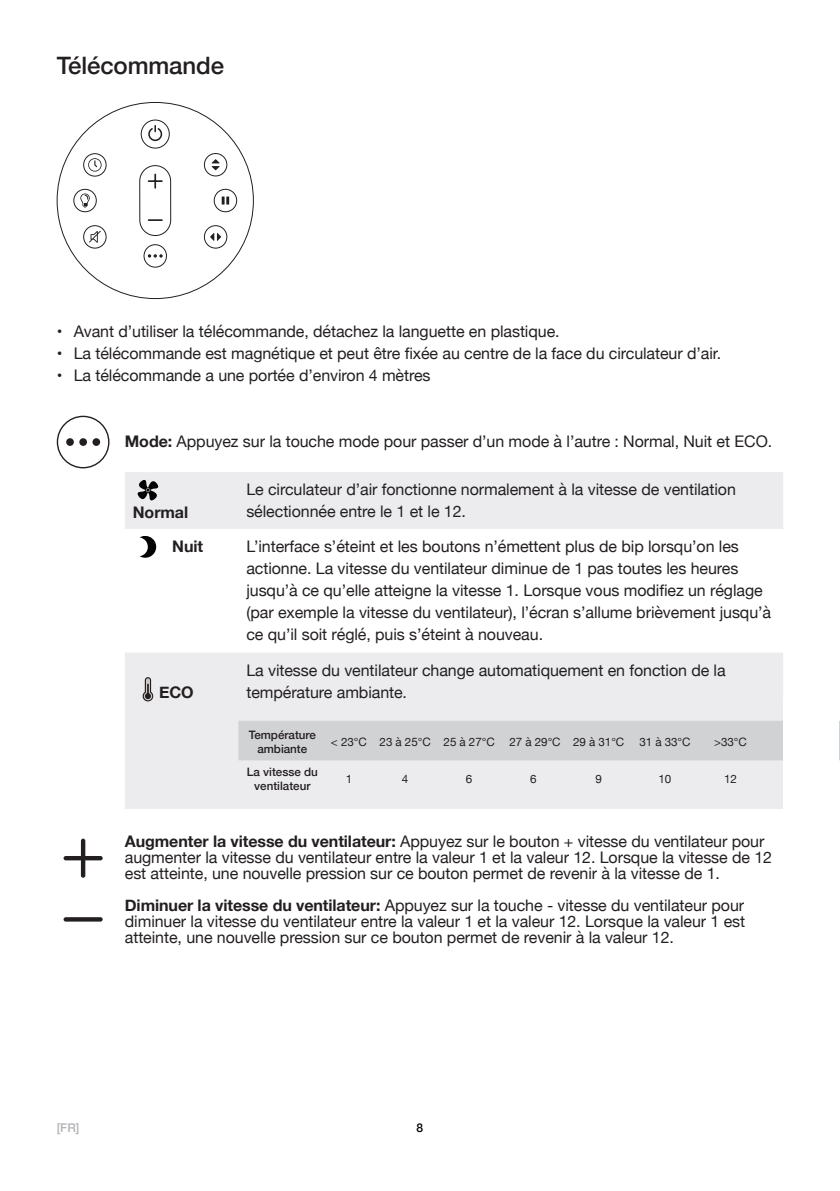
<style>
.page{position:relative;width:840px;height:1191px;background:#fff}
.page>*{position:absolute;margin:0;border:0;box-sizing:border-box;transform-origin:0 0}
.t1{font:500 24px "Helvetica Neue";letter-spacing:-.005em;color:#231f20}
.t2{font:16px/22px "Helvetica Neue";letter-spacing:-.005em;color:#231f20}
.t3{font:700 16px "Helvetica Neue";letter-spacing:-.005em;color:#231f20}
.t4{font:500 12px "Helvetica Neue";color:#b2b3b7}
.t5{font:500 12px "Helvetica Neue";color:#000}
.t6{font:11.6px "Helvetica Neue";letter-spacing:-.005em;color:#231f20}
.t7{font:500 11.6px/14px "Helvetica Neue";color:#231f20;text-align:center}
.s1{font-weight:700}
</style>
<div class="page">
<div style="left:139px;top:165px;width:32px;height:71px;border:1px solid #231f20;border-radius:15px"></div>
<svg style="left:148px;top:174px;width:14px;height:14px"></svg>
<svg style="left:148px;top:219px;width:14px;height:2px"></svg>
<div style="left:141px;top:120px;width:28px;height:28px;border:1px solid #231f20;border-radius:50%"></div>
<svg style="left:148px;top:125px;width:14px;height:16px"></svg>
<div style="left:83px;top:153px;width:23px;height:23px;border:1px solid #231f20;border-radius:50%"></div>
<svg style="left:88px;top:158px;width:13px;height:14px"></svg>
<div style="left:74px;top:189px;width:22px;height:23px;border:1px solid #231f20;border-radius:50%"></div>
<svg style="left:80px;top:193px;width:10px;height:15px"></svg>
<div style="left:83px;top:225px;width:23px;height:23px;border:1px solid #231f20;border-radius:50%"></div>
<svg style="left:89px;top:231px;width:12px;height:12px"></svg>
<div style="left:204px;top:153px;width:23px;height:23px;border:1px solid #231f20;border-radius:50%"></div>
<svg style="left:211px;top:159px;width:8px;height:11px"></svg>
<div style="left:204px;top:225px;width:23px;height:23px;border:1px solid #231f20;border-radius:50%"></div>
<svg style="left:210px;top:233px;width:11px;height:8px"></svg>
<div style="left:214px;top:189px;width:23px;height:23px;border:1px solid #231f20;border-radius:50%"></div>
<svg style="left:221px;top:196px;width:8px;height:8px"></svg>
<div style="left:144px;top:244px;width:22px;height:23px;border:1px solid #231f20;border-radius:50%"></div>
<svg style="left:148px;top:254px;width:15px;height:4px"></svg>
<svg style="left:57px;top:416px;width:52px;height:52px"></svg>
<div style="left:79px;top:438px;width:8px;height:8px;background:#231f20;border-radius:50%"></div>
<div style="left:92px;top:438px;width:8px;height:8px;background:#231f20;border-radius:50%"></div>
<div style="left:66px;top:438px;width:8px;height:8px;background:#231f20;border-radius:50%"></div>
<svg style="left:63px;top:838px;width:40px;height:39px"></svg>
<svg style="left:63px;top:917px;width:40px;height:4px"></svg>
<svg style="left:125px;top:472px;width:657px;height:337px;fill:#ececee"></svg>
<svg style="left:141px;top:675px;width:12px;height:29px"></svg>
<svg style="left:140px;top:535px;width:18px;height:23px"></svg>
<svg style="left:136px;top:479px;width:23px;height:21px"></svg>
<div style="left:238px;top:721px;width:544px;height:39px;background:#d1d2d4"></div>
<p class="t1" style="left:57px;top:47px;width:169px">Télécommande</p>
<p class="t2" style="left:57px;top:321px;width:504px">• Avant d’utiliser la télécommande, détachez la languette en plastique.</p>
<p class="t2" style="left:57px;top:343px;width:665px">• La télécommande est magnétique et peut être fixée au centre de la face du circulateur d’air.</p>
<p class="t2" style="left:57px;top:365px;width:375px">• La télécommande a une portée d’environ 4 mètres</p>
<p class="t2" style="left:125px;top:431px;width:648px"><span class="s1">Mode:</span> Appuyez sur la touche mode pour passer d’un mode à l’autre : Normal, Nuit et ECO.</p>
<p class="t3" style="left:133px;top:499px;width:57px">Normal</p>
<p class="t2" style="left:246px;top:479px;width:491px">Le circulateur d’air fonctionne normalement à la vitesse de ventilation sélectionnée entre le 1 et le 12.</p>
<p class="t3" style="left:172px;top:534px;width:32px">Nuit</p>
<p class="t2" style="left:246px;top:536px;width:526px">L’interface s’éteint et les boutons n’émettent plus de bip lorsqu’on les actionne. La vitesse du ventilateur diminue de 1 pas toutes les heures jusqu’à ce qu’elle atteigne la vitesse 1. Lorsque vous modifiez un réglage (par exemple la vitesse du ventilateur), l’écran s’allume brièvement jusqu’à ce qu’il soit réglé, puis s’éteint à nouveau.</p>
<p class="t3" style="left:159px;top:680px;width:36px">ECO</p>
<p class="t2" style="left:246px;top:660px;width:480px">La vitesse du ventilateur change automatiquement en fonction de la température ambiante.</p>
<p class="t7" style="left:249px;top:727px;width:69px">Température ambiante</p>
<p class="t6" style="left:331px;top:733px;width:37px">&lt; 23°C</p>
<p class="t6" style="left:379px;top:733px;width:53px">23 à 25°C</p>
<p class="t6" style="left:443px;top:733px;width:53px">25 à 27°C</p>
<p class="t6" style="left:509px;top:733px;width:53px">27 à 29°C</p>
<p class="t6" style="left:573px;top:733px;width:53px">29 à 31°C</p>
<p class="t6" style="left:639px;top:733px;width:53px">31 à 33°C</p>
<p class="t6" style="left:713px;top:733px;width:34px">&gt;33°C</p>
<p class="t7" style="left:247px;top:764px;width:72px">La vitesse du ventilateur</p>
<p class="t6" style="left:345px;top:770px;width:8px">1</p>
<p class="t6" style="left:402px;top:770px;width:8px">4</p>
<p class="t6" style="left:465px;top:770px;width:8px">6</p>
<p class="t6" style="left:530px;top:770px;width:8px">6</p>
<p class="t6" style="left:595px;top:770px;width:8px">9</p>
<p class="t6" style="left:658px;top:770px;width:14px">10</p>
<p class="t6" style="left:723px;top:770px;width:14px">12</p>
<p class="t2" style="left:125px;top:834px;width:648px;line-height:16px"><span class="s1">Augmenter la vitesse du ventilateur:</span> Appuyez sur le bouton + vitesse du ventilateur pour augmenter la vitesse du ventilateur entre la valeur 1 et la valeur 12. Lorsque la vitesse de 12 est atteinte, une nouvelle pression sur ce bouton permet de revenir à la vitesse de 1.</p>
<p class="t2" style="left:125px;top:898px;width:621px;line-height:16px;text-align:justify"><span class="s1">Diminuer la vitesse du ventilateur:</span> Appuyez sur la touche - vitesse du ventilateur pour diminuer la vitesse du ventilateur entre la valeur 1 et la valeur 12. Lorsque la valeur 1 est atteinte, une nouvelle pression sur ce bouton permet de revenir à la valeur 12.</p>
<p class="t4" style="left:57px;top:1117px;width:24px">[FR]</p>
<p class="t5" style="left:416px;top:1117px;width:8px">8</p>
</div>
